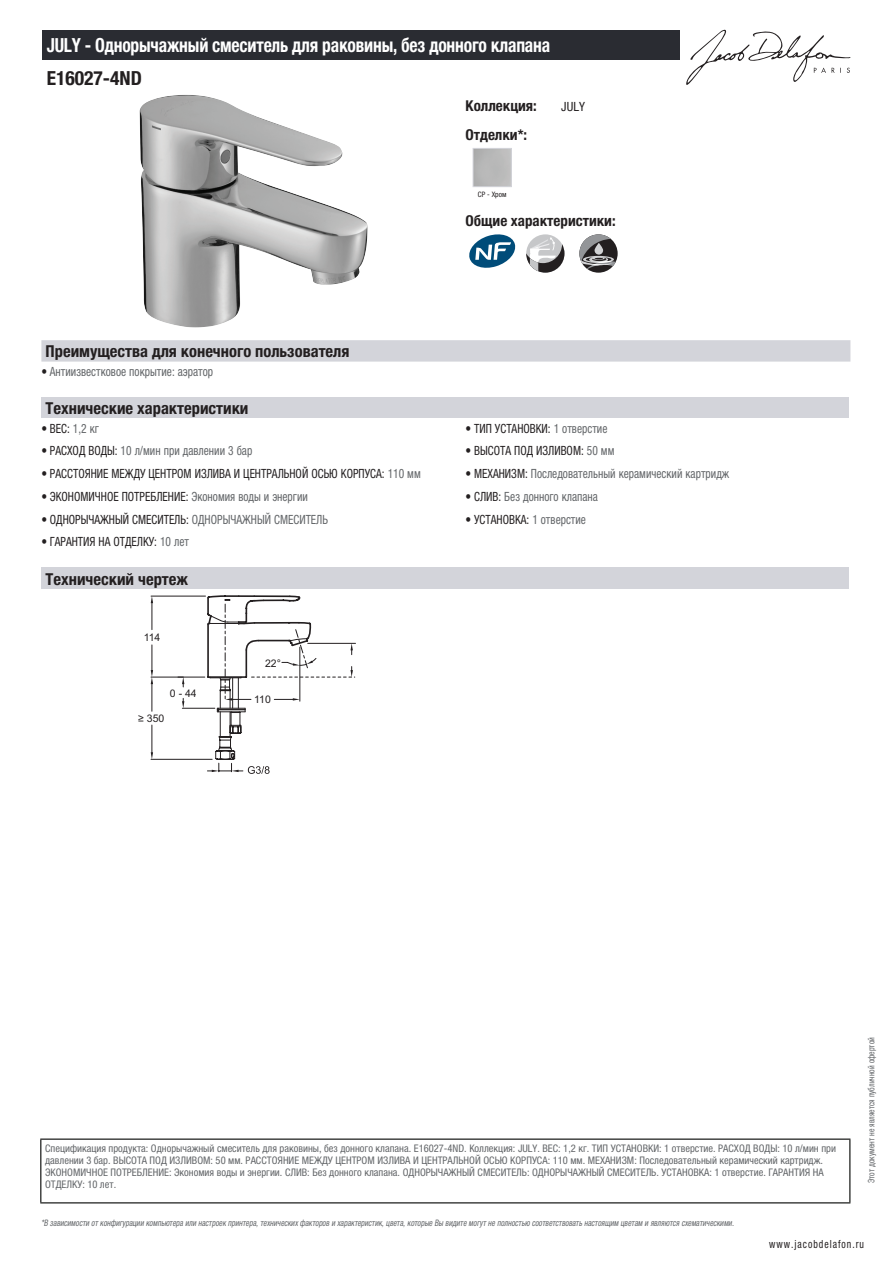
<style>
.page{position:relative;width:893px;height:1263px;background:#fff}
.page>*{position:absolute;margin:0;border:0;box-sizing:border-box;transform-origin:0 0}
.t1{font:700 condensed 19.5px "Helvetica Neue LTCYR";letter-spacing:-.01em;color:#fff;scale:.9 1}
.t2{font:700 condensed 19.5px "Helvetica Neue LTCYR";color:#231f20}
.t3{font:700 condensed 16.5px "Helvetica Neue LTCYR";color:#231f20}
.t4{font:700 condensed 15px "Helvetica Neue LTCYR";color:#231f20}
.t5{font:condensed 12.75px "Helvetica Neue LTCYR";color:#231f20;scale:.9 1}
.t6{font:condensed 12.75px "Helvetica Neue LTCYR";color:#626568;scale:.9 1}
.t7{font:condensed 12.75px "Helvetica Neue LTCYR";color:#231f20}
.t8{font:condensed 11.25px "Helvetica Neue LTCYR";letter-spacing:.1em;color:#231f20;scale:.87 1}
.t9{font:condensed 10.5px/12px "Helvetica Neue LTCYR";color:#626568}
.t10{font:10.5px "Arial";color:#231f20}
.t11{font:italic condensed 9px "Helvetica Neue LTCYR";color:#626568;scale:.87 1}
.t12{font:condensed 9px "Helvetica Neue LTCYR";color:#626568;scale:.87 1}
.t13{font:condensed 7.5px "Helvetica Neue LTCYR";color:#231f20}
.s1{color:#231f20}
.s2{color:#626568}
</style>
<div class="page">
<svg style="left:686px;top:30px;width:164px;height:55px"></svg>
<img style="left:140px;top:95px;width:228px;height:232px">
<div style="left:473px;top:148px;width:39px;height:39px;border:1px solid #d3d4da"></div>
<svg style="left:469px;top:234px;width:46px;height:34px"></svg>
<svg style="left:526px;top:234px;width:38px;height:39px"></svg>
<svg style="left:526px;top:237px;width:38px;height:36px"></svg>
<svg style="left:579px;top:234px;width:39px;height:39px"></svg>
<svg style="left:579px;top:234px;width:37px;height:35px"></svg>
<div style="left:41px;top:340px;width:809px;height:22px;background:#d3d4da"></div>
<div style="left:41px;top:397px;width:808px;height:21px;background:#d3d4da"></div>
<div style="left:41px;top:567px;width:808px;height:22px;background:#d3d4da"></div>
<hr style="left:151px;top:677px;width:32px;height:1px;background:#231f20">
<hr style="left:151px;top:759px;width:61px;height:1px;background:#231f20">
<svg style="left:151px;top:725px;width:2px;height:34px"></svg>
<hr style="left:151px;top:596px;width:55px;height:1px;background:#231f20">
<svg style="left:151px;top:645px;width:2px;height:66px"></svg>
<svg style="left:151px;top:596px;width:2px;height:34px"></svg>
<hr style="left:308px;top:643px;width:48px;height:1px;background:#231f20">
<svg style="left:178px;top:595px;width:177px;height:179px"></svg>
<div style="left:43px;top:30px;width:637px;height:30px;background:#2a2c32"></div>
<hr style="left:40px;top:1138px;width:810px;height:2px;background:#040503">
<hr style="left:40px;top:1140px;width:1px;height:62px;background:#040503">
<hr style="left:849px;top:1140px;width:1px;height:62px;background:#040503">
<hr style="left:40px;top:1202px;width:810px;height:1px;background:#040503">
<h1 class="t1" style="left:47px;top:34px;width:561px">JULY - Однорычажный смеситель для раковины, без донного клапана</h1>
<h1 class="t2" style="left:47px;top:67px;width:97px">E16027-4ND</h1>
<h3 class="t4" style="left:466px;top:97px;width:73px">Коллекция:</h3>
<p class="t7" style="left:561px;top:99px;width:25px">JULY</p>
<h3 class="t4" style="left:466px;top:126px;width:63px">Отделки*:</h3>
<p class="t13" style="left:478px;top:190px;width:30px">CP - Хром</p>
<h3 class="t4" style="left:466px;top:212px;width:152px">Общие характеристики:</h3>
<h2 class="t3" style="left:46px;top:342px;width:305px">Преимущества для конечного пользователя</h2>
<p class="t6" style="left:41px;top:364px;width:192px"><span class="s1">•</span> Антиизвестковое покрытие: аэратор</p>
<h2 class="t3" style="left:46px;top:399px;width:204px">Технические характеристики</h2>
<p class="t5" style="left:41px;top:421px;width:65px">• ВЕС: <span class="s2">1,2 кг</span></p>
<p class="t5" style="left:466px;top:421px;width:159px">• ТИП УСТАНОВКИ: <span class="s2">1 отверстие</span></p>
<p class="t6" style="left:41px;top:444px;width:236px"><span class="s1">• РАСХОД ВОДЫ:</span> 10 л/мин при давлении 3 бар</p>
<p class="t5" style="left:466px;top:444px;width:167px">• ВЫСОТА ПОД ИЗЛИВОМ: <span class="s2">50 мм</span></p>
<p class="t5" style="left:41px;top:466px;width:423px">• РАССТОЯНИЕ МЕЖДУ ЦЕНТРОМ ИЗЛИВА И ЦЕНТРАЛЬНОЙ ОСЬЮ КОРПУСА: <span class="s2">110 мм</span></p>
<p class="t6" style="left:466px;top:466px;width:294px"><span class="s1">• МЕХАНИЗМ:</span> Последовательный керамический картридж</p>
<p class="t5" style="left:41px;top:489px;width:298px">• ЭКОНОМИЧНОЕ ПОТРЕБЛЕНИЕ: <span class="s2">Экономия воды и энергии</span></p>
<p class="t6" style="left:466px;top:489px;width:149px"><span class="s1">• СЛИВ:</span> Без донного клапана</p>
<p class="t5" style="left:41px;top:512px;width:320px">• ОДНОРЫЧАЖНЫЙ СМЕСИТЕЛЬ: <span class="s2">ОДНОРЫЧАЖНЫЙ СМЕСИТЕЛЬ</span></p>
<p class="t5" style="left:466px;top:512px;width:135px">• УСТАНОВКА: <span class="s2">1 отверстие</span></p>
<p class="t5" style="left:41px;top:535px;width:166px">• ГАРАНТИЯ НА ОТДЕЛКУ: <span class="s2">10 лет</span></p>
<h2 class="t3" style="left:46px;top:570px;width:144px">Технический чертеж</h2>
<p class="t10" style="left:144px;top:630px;width:18px">114</p>
<p class="t10" style="left:170px;top:686px;width:28px">0 - 44</p>
<p class="t10" style="left:138px;top:712px;width:28px">≥ 350</p>
<p class="t10" style="left:265px;top:656px;width:17px">22°</p>
<p class="t10" style="left:254px;top:693px;width:18px">110</p>
<p class="t9" style="left:45px;top:1142px;width:792px">Спецификация продукта: Однорычажный смеситель для раковины, без донного клапана. E16027-4ND. Коллекция: JULY. ВЕС: 1,2 кг. ТИП УСТАНОВКИ: 1 отверстие. РАСХОД ВОДЫ: 10 л/мин при давлении 3 бар. ВЫСОТА ПОД ИЗЛИВОМ: 50 мм. РАССТОЯНИЕ МЕЖДУ ЦЕНТРОМ ИЗЛИВА И ЦЕНТРАЛЬНОЙ ОСЬЮ КОРПУСА: 110 мм. МЕХАНИЗМ: Последовательный керамический картридж.<br>ЭКОНОМИЧНОЕ ПОТРЕБЛЕНИЕ: Экономия воды и энергии. СЛИВ: Без донного клапана. ОДНОРЫЧАЖНЫЙ СМЕСИТЕЛЬ: ОДНОРЫЧАЖНЫЙ СМЕСИТЕЛЬ. УСТАНОВКА: 1 отверстие. ГАРАНТИЯ НА ОТДЕЛКУ: 10 лет.</p>
<p class="t11" style="left:41px;top:1218px;width:800px">*В зависимости отконфигурации компьютера или настроек принтера,техническихфакторов и характеристик,цвета,которые Вы видите могутне полностью соответствоватьнастоящим цветам и являются схематическими.</p>
<p class="t12" style="left:866px;top:1183px;width:169px;rotate:-90deg">Этот документ не является публичной офертой</p>
<p class="t8" style="left:769px;top:1237px;width:110px">www.jacobdelafon.ru</p>
</div>
